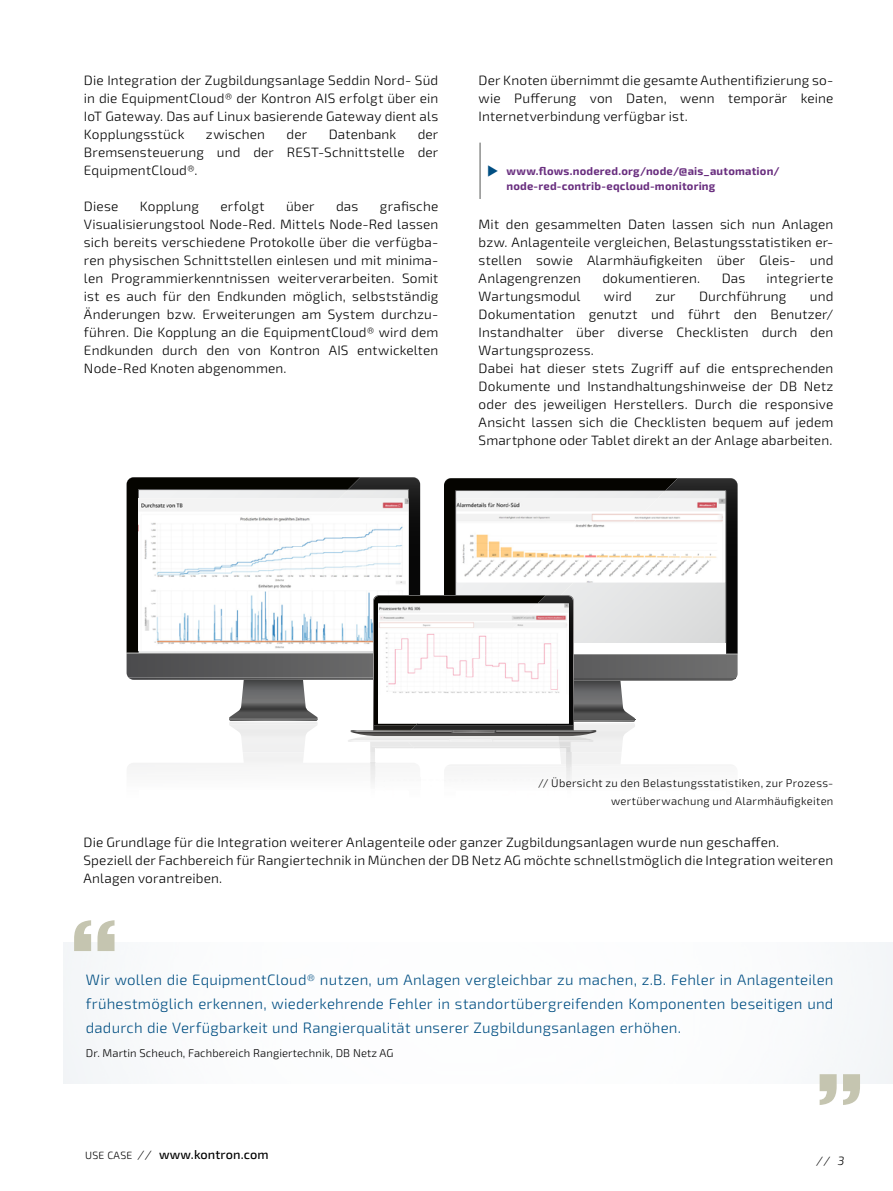
<style>
.page{position:relative;width:893px;height:1191px;background:#fff}
.page>*{position:absolute;margin:0;border:0;box-sizing:border-box;transform-origin:0 0}
.t1{font:300 15px/24px "Sn T";letter-spacing:.015em;color:#004e82;text-align:justify}
.t2{font:300 13.5px/18px "Sn T";letter-spacing:.01em;color:#000;text-align:justify}
.t3{font:500 12.75px "Sn T";letter-spacing:.01em;color:#000}
.t4{font:italic 300 12px "Sn T";color:#000}
.t5{font:300 11.25px/18px "Sn T";letter-spacing:.025em;color:#000;text-align:right}
.t6{font:700 11.25px/15px "Sn T";letter-spacing:.02em;color:#692e7f}
.s1{font-weight:300;font-size:10.5px}
.s2{font-weight:300;font-style:italic;font-size:12px}
</style>
<div class="page">
<img style="left:552px;top:731px;width:76px;height:10px">
<img style="left:351px;top:732px;width:245px;height:4px">
<img style="left:351px;top:731px;width:245px;height:1px">
<svg style="left:127px;top:478px;width:611px;height:253px"></svg>
<img style="left:416px;top:596px;width:157px;height:129px">
<img style="left:447px;top:603px;width:122px;height:91px">
<img style="left:418px;top:694px;width:151px;height:29px">
<svg style="left:128px;top:741px;width:494px;height:44px"></svg>
<hr style="left:480px;top:143px;width:1px;height:56px;background:#555756">
<svg style="left:74px;top:942px;width:40px;height:9px"></svg>
<svg style="left:820px;top:1074px;width:40px;height:10px"></svg>
<p class="t2" style="left:84px;top:71px;width:356px">Die Integration der Zugbildungsanlage Seddin Nord- Süd in die EquipmentCloud® der Kontron AIS erfolgt über ein IoT Gateway. Das auf Linux basierende Gateway dient als Kopplungsstück</p>
<p class="t2" style="left:84px;top:125px;width:356px;text-indent:334px">der Bremsensteuerung und der REST-Schnittstelle der EquipmentCloud®.</p>
<p class="t2" style="left:84px;top:197px;width:36px">Diese</p>
<p class="t2" style="left:140px;top:197px;width:61px">Kopplung</p>
<p class="t2" style="left:221px;top:197px;width:46px">erfolgt</p>
<p class="t2" style="left:286px;top:197px;width:30px">über</p>
<p class="t2" style="left:336px;top:197px;width:24px">das</p>
<p class="t2" style="left:206px;top:125px;width:61px">zwischen</p>
<p class="t2" style="left:287px;top:125px;width:22px">der</p>
<p class="t2" style="left:329px;top:125px;width:69px">Datenbank</p>
<p class="t2" style="left:84px;top:197px;width:356px;text-indent:296px">grafische Visualisierungstool Node-Red. Mittels Node-Red lassen sich bereits verschiedene Protokolle über die verfügba&shy;ren physischen Schnittstellen einlesen und mit minima&shy;len Programmierkenntnissen weiterverarbeiten. Somit ist es auch für den Endkunden möglich, selbstständig Änderungen bzw. Erweiterungen am System durchzu&shy;führen. Die Kopplung an die EquipmentCloud® wird dem Endkunden durch den von Kontron AIS entwickelten Node-Red Knoten abgenommen.</p>
<p class="t2" style="left:479px;top:71px;width:356px">Der Knoten übernimmt die gesamte Authentifizierung so&shy;wie Pufferung von Daten, wenn temporär keine Internetverbindung verfügbar ist.</p>
<p class="t6" style="left:506px;top:164px;width:275px">www.flows.nodered.org/node/@ais_automation/ node-red-contrib-eqcloud-monitoring</p>
<p class="t2" style="left:479px;top:215px;width:356px">Mit den gesammelten Daten lassen sich nun Anlagen bzw. Anlagenteile vergleichen, Belastungsstatistiken er&shy;stellen sowie Alarmhäufigkeiten über Gleis- und Anlagengrenzen</p>
<p class="t2" style="left:602px;top:269px;width:99px">dokumentieren.</p>
<p class="t2" style="left:722px;top:269px;width:25px">Das</p>
<p class="t2" style="left:767px;top:269px;width:68px">integrierte</p>
<p class="t2" style="left:479px;top:287px;width:103px">Wartungsmodul</p>
<p class="t2" style="left:604px;top:287px;width:30px">wird</p>
<p class="t2" style="left:655px;top:287px;width:22px">zur</p>
<p class="t2" style="left:699px;top:287px;width:89px">Durchführung</p>
<p class="t2" style="left:479px;top:287px;width:356px;text-align:left;text-indent:331px">und Dokumentation genutzt und führt den Benutzer/ Instandhalter über diverse Checklisten durch den Wartungsprozess.<br>Dabei hat dieser stets Zugriff auf die entsprechenden Dokumente und Instandhaltungshinweise der DB Netz oder des jeweiligen Herstellers. Durch die responsive Ansicht lassen sich die Checklisten bequem auf jedem Smartphone oder Tablet direkt an der Anlage abarbeiten.</p>
<p class="t5" style="left:538px;top:774px;width:297px">// Übersicht zu den Belastungsstatistiken, zur Prozess&shy;wertüberwachung und Alarmhäufigkeiten</p>
<p class="t2" style="left:84px;top:833px;width:751px;text-align:left">Die Grundlage für die Integration weiterer Anlagenteile oder ganzer Zugbildungsanlagen wurde nun geschaffen.<br>Speziell der Fachbereich für Rangiertechnik in München der DB Netz AG möchte schnellstmöglich die Integration weiteren<br>Anlagen vorantreiben.</p>
<p class="t1" style="left:86px;top:968px;width:749px">Wir wollen die EquipmentCloud® nutzen, um Anlagen vergleichbar zu machen, z.B. Fehler in Anlagenteilen frühestmöglich erkennen, wiederkehrende Fehler in standortübergreifenden Komponenten beseitigen und dadurch die Verfügbarkeit und Rangierqualität unserer Zugbildungsanlagen erhöhen.</p>
<p class="t5" style="left:86px;top:1044px;width:309px">Dr. Martin Scheuch, Fachbereich Rangiertechnik, DB Netz AG</p>
<p class="t3" style="left:85px;top:1147px;width:185px"><span class="s1">USE CASE</span> <span class="s2">//</span> www.kontron.com</p>
<p class="t4" style="left:816px;top:1153px;width:29px">// 3</p>
</div>
